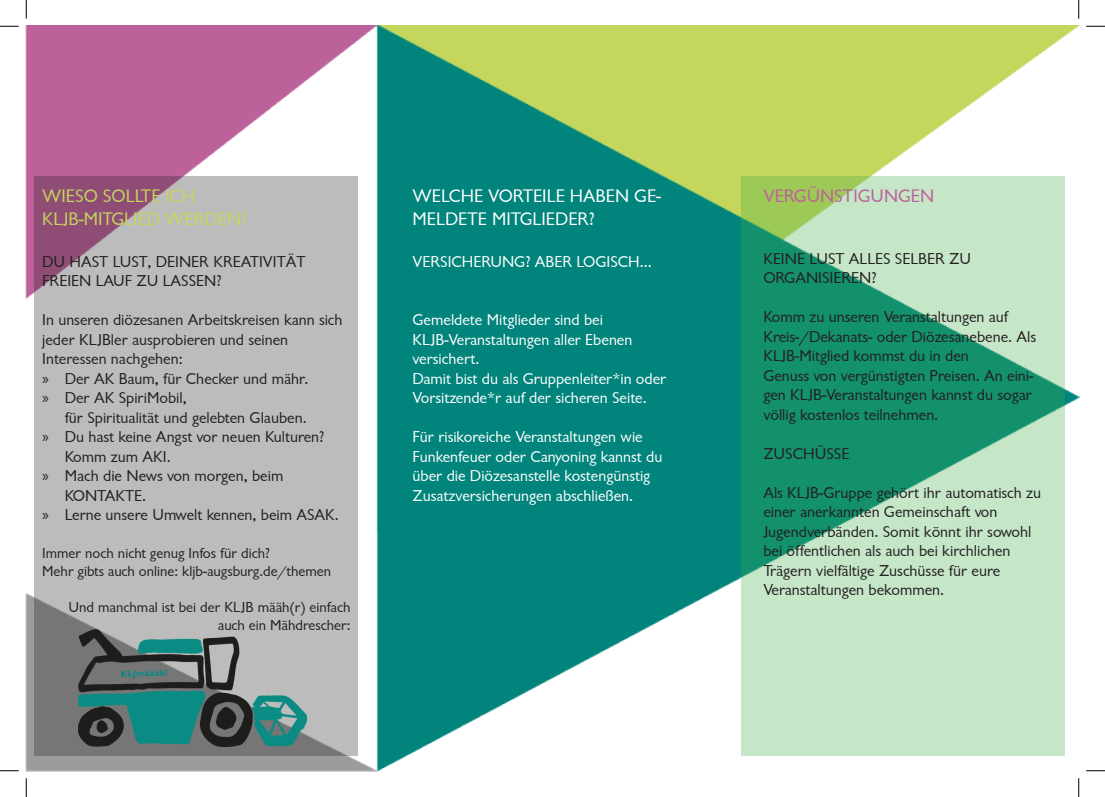
<style>
.page{position:relative;width:1105px;height:797px;background:#fff}
.page>*{position:absolute;margin:0;border:0;box-sizing:border-box;transform-origin:0 0}
.t1{font:18.75px/22.5px "Garrison Sans";color:#fff}
.t2{font:18.75px/22.5px "Garrison Sans";color:#c5d65d}
.t3{font:18.75px "Garrison Sans";color:#bd619a}
.t4{font:16.25px/19.5px "Garrison Sans";color:#231f20}
.t5{font:16.25px/19.5px "Garrison Sans";color:#fff}
.t6{font:15px "Garrison Sans";color:#231f20}
.s1{font-family:"Myriad Pro"}
</style>
<div class="page">
<img style="left:26px;top:26px;width:1053px;height:745px">
<svg style="left:35px;top:176px;width:323px;height:579px;background:#b7b2b5"></svg>
<img style="left:65px;top:622px;width:248px;height:133px">
<svg style="left:742px;top:176px;width:323px;height:579px;background:#8bc9a7"></svg>
<svg style="left:0;top:25px;width:19px;height:2px"></svg>
<svg style="left:1086px;top:25px;width:19px;height:2px"></svg>
<svg style="left:0;top:770px;width:19px;height:1px"></svg>
<svg style="left:1086px;top:770px;width:19px;height:1px"></svg>
<svg style="left:25px;top:0;width:2px;height:19px"></svg>
<svg style="left:25px;top:778px;width:2px;height:19px"></svg>
<svg style="left:1078px;top:0;width:1px;height:19px"></svg>
<svg style="left:1078px;top:778px;width:1px;height:19px"></svg>
<p class="t2" style="left:42px;top:185px;width:207px">WIESO SOLLTE ICH<br>KLJB-MITGLIED WERDEN?</p>
<p class="t4" style="left:42px;top:252px;width:265px">DU HAST LUST, DEINER KREATIVITÄT</p>
<p class="t4" style="left:42px;top:271px;width:181px">FREIEN LAUF ZU LASSEN?</p>
<p class="t4" style="left:42px;top:310px;width:302px">In unseren diözesanen Arbeitskreisen kann sich jeder KLJBler ausprobieren und seinen</p>
<p class="t4" style="left:42px;top:349px;width:142px">Interessen nachgehen:</p>
<p class="t4" style="left:42px;top:369px;width:268px"><span class="s1">»</span> Der AK Baum, für Checker und mähr.</p>
<p class="t4" style="left:65px;top:388px;width:243px;text-indent:-22px"><span class="s1">»</span> Der AK SpiriMobil,<br>für Spiritualität und gelebten Glauben.</p>
<p class="t4" style="left:65px;top:427px;width:261px;text-indent:-22px"><span class="s1">»</span> Du hast keine Angst vor neuen Kulturen?<br>Komm zum AKI.</p>
<p class="t4" style="left:65px;top:466px;width:220px;text-indent:-22px"><span class="s1">»</span> Mach die News von morgen, beim<br>KONTAKTE.</p>
<p class="t4" style="left:42px;top:505px;width:298px"><span class="s1">»</span> Lerne unsere Umwelt kennen, beim ASAK.</p>
<p class="t6" style="left:42px;top:544px;width:229px">Immer noch nicht genug Infos für dich?</p>
<p class="t6" style="left:42px;top:562px;width:290px">Mehr gibts auch online: kljb-augsburg.de/themen</p>
<p class="t6" style="left:68px;top:598px;width:284px">Und manchmal ist bei der KLJB määh(r) einfach</p>
<p class="t6" style="left:218px;top:616px;width:134px">auch ein Mähdrescher:</p>
<p class="t1" style="left:412px;top:185px;width:250px">WELCHE VORTEILE HABEN GE-<br>MELDETE MITGLIEDER?</p>
<p class="t5" style="left:412px;top:252px;width:241px">VERSICHERUNG? ABER LOGISCH...</p>
<p class="t5" style="left:412px;top:310px;width:255px">Gemeldete Mitglieder sind bei<br>KLJB-Veranstaltungen aller Ebenen versichert.<br>Damit bist du als Gruppenleiter*in oder<br>Vorsitzende*r auf der sicheren Seite.</p>
<p class="t5" style="left:412px;top:427px;width:232px">Für risikoreiche Veranstaltungen wie</p>
<p class="t5" style="left:412px;top:447px;width:251px">Funkenfeuer oder Canyoning kannst du über die Diözesanstelle kostengünstig</p>
<p class="t5" style="left:412px;top:486px;width:222px">Zusatzversicherungen abschließen.</p>
<p class="t3" style="left:763px;top:186px;width:172px">VERGÜNSTIGUNGEN</p>
<p class="t4" style="left:763px;top:249px;width:209px">KEINE LUST ALLES SELBER ZU<br>ORGANISIEREN?</p>
<p class="t4" style="left:763px;top:307px;width:274px">Komm zu unseren Veranstaltungen auf Kreis-/Dekanats- oder Diözesanebene. Als KLJB-Mitglied kommst du in den<br>Genuss von vergünstigten Preisen. An eini&shy;gen KLJB-Veranstaltungen kannst du sogar völlig kostenlos teilnehmen.</p>
<p class="t4" style="left:763px;top:444px;width:87px">ZUSCHÜSSE</p>
<p class="t4" style="left:763px;top:483px;width:279px">Als KLJB-Gruppe gehört ihr automatisch zu einer anerkannten Gemeinschaft von Jugendverbänden. Somit könnt ihr sowohl bei öffentlichen als auch bei kirchlichen Trägern vielfältige Zuschüsse für eure Veranstaltungen bekommen.</p>
</div>
